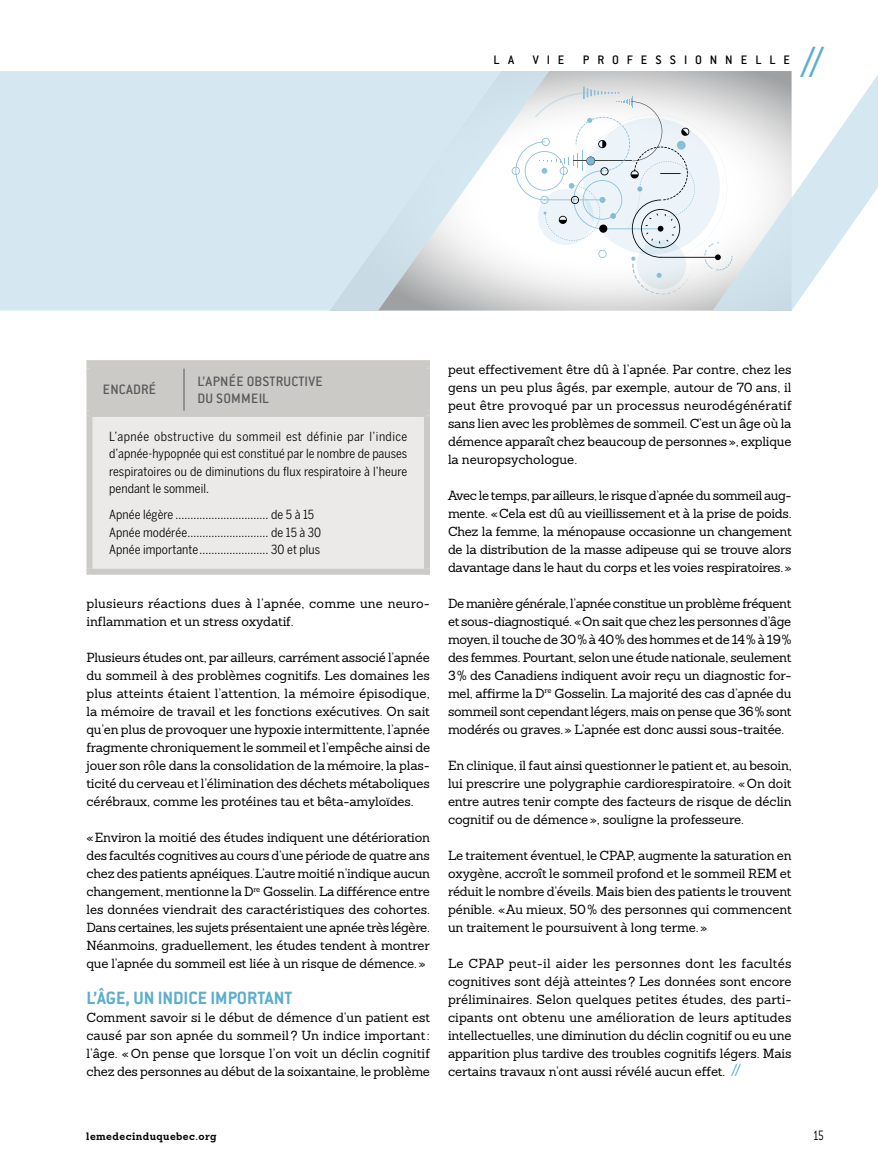
<style>
.page{position:relative;width:878px;height:1175px;background:#fff}
.page>*{position:absolute;margin:0;border:0;box-sizing:border-box;transform-origin:0 0}
.t1{font:500 48px "Conduit ITC Std";color:#5cadce}
.t2{font:700 19.5px "Conduit ITC Std";letter-spacing:-.005em;color:#5cadce}
.t3{font:500 15px/16.5px "Conduit ITC Std";letter-spacing:.02em;color:#58595b}
.t4{font:300 15px "Conduit ITC Std";color:#000;scale:.8 1}
.t5{font:500 13.5px "Conduit ITC Std";letter-spacing:.585em;color:#000}
.t6{font:12.9px/18px "Sanchez Slab";letter-spacing:-.01em;color:#000;text-align:justify}
.t7{font:12.9px/18px "Sanchez Slab";letter-spacing:.015em;color:#000}
.t8{font:12.6px/17.5px "Benton Sans Cond";letter-spacing:.005em;color:#000;text-align:justify}
.t9{font:700 10.5px "Sanchez Slab";letter-spacing:.04em;color:#000}
.s1{font-family:"Conduit ITC Std";font-weight:500;font-size:19.5px;color:#5cadce}
</style>
<div class="page">
<svg style="left:549px;top:71px;width:163px;height:239px;background:#d0d1d2"></svg>
<svg style="left:549px;top:87px;width:163px;height:208px"></svg>
<svg style="left:712px;top:71px;width:166px;height:239px"></svg>
<svg style="left:0;top:71px;width:549px;height:239px;background:#d7e7f0"></svg>
<div style="left:89px;top:416px;width:338px;height:156px;background:#ebeae8"></div>
<div style="left:86px;top:417px;width:6px;height:151px;background:#cccac7"></div>
<div style="left:424px;top:417px;width:6px;height:151px;background:#cccac7"></div>
<div style="left:86px;top:568px;width:98px;height:6px;background:#cccac7"></div>
<div style="left:184px;top:568px;width:246px;height:6px;background:#cccac7"></div>
<div style="left:86px;top:360px;width:98px;height:6px;background:#cccac7"></div>
<div style="left:184px;top:360px;width:246px;height:6px;background:#cccac7"></div>
<div style="left:86px;top:363px;width:344px;height:52px;background:#cccac7"></div>
<hr style="left:86px;top:415px;width:98px;height:2px;background:#cccac7">
<hr style="left:184px;top:415px;width:246px;height:2px;background:#cccac7">
<hr style="left:184px;top:368px;width:1px;height:43px;background:#58595b">
<p class="t5" style="left:493px;top:52px;width:22px">L A</p>
<p class="t5" style="left:532px;top:52px;width:33px">VIE</p>
<p class="t5" style="left:583px;top:52px;width:209px">PROFESSIONNELLE</p>
<h1 class="t1" style="left:800px;top:33px;width:26px">//</h1>
<p class="t3" style="left:103px;top:381px;width:55px">ENCADRÉ</p>
<p class="t3" style="left:197px;top:373px;width:127px">L’APNÉE OBSTRUCTIVE<br>DU SOMMEIL</p>
<p class="t8" style="left:109px;top:427px;width:299px">L’apnée obstructive du sommeil est définie par l’indice d’apnée-hypopnée qui est constitué par le nombre de pauses respiratoires ou de diminutions du flux respiratoire à l’heure pendant le sommeil.</p>
<p class="t8" style="left:109px;top:506px;width:213px;text-align:left">Apnée légère ............................... de 5 à 15<br>Apnée modérée........................... de 15 à 30<br>Apnée importante....................... 30 et plus</p>
<p class="t7" style="left:86px;top:594px;width:345px">plusieurs réactions dues à l’apnée, comme une neuro&shy;inflammation et un stress oxydatif.</p>
<p class="t6" style="left:86px;top:648px;width:345px">Plusieurs études ont, par ailleurs, carrément associé l’apnée du sommeil à des problèmes cognitifs. Les domaines les plus atteints étaient l’attention, la mémoire épisodique, la mémoire de travail et les fonctions exécutives. On sait qu’en plus de provoquer une hypoxie intermittente, l’apnée fragmente chroniquement le sommeil et l’empêche ainsi de jouer son rôle dans la consolidation de la mémoire, la plas&shy;ticité du cerveau et l’élimination des déchets métaboliques cérébraux, comme les protéines tau et bêta-amyloïdes.</p>
<p class="t6" style="left:86px;top:828px;width:345px">«Environ la moitié des études indiquent une détérioration des facultés cognitives au cours d’une période de quatre ans chez des patients apnéiques. L’autre moitié n’indique aucun changement, mentionne la D<sup>re</sup> Gosselin. La différence entre les données viendrait des caractéristiques des cohortes.<br>Dans certaines, les sujets présentaient une apnée très légère.<br>Néanmoins, graduellement, les études tendent à montrer que l’apnée du sommeil est liée à un risque de démence.»</p>
<h2 class="t2" style="left:86px;top:986px;width:207px">L’ÂGE, UN INDICE IMPORTANT</h2>
<p class="t6" style="left:86px;top:1008px;width:345px">Comment savoir si le début de démence d’un patient est causé par son apnée du sommeil? Un indice important: l’âge. «On pense que lorsque l’on voit un déclin cognitif chez des personnes au début de la soixantaine, le problème</p>
<p class="t6" style="left:448px;top:360px;width:345px">peut effectivement être dû à l’apnée. Par contre, chez les gens un peu plus âgés, par exemple, autour de 70 ans, il peut être provoqué par un processus neurodégénératif sans lien avec les problèmes de sommeil. C’est un âge où la démence apparaît chez beaucoup de personnes», explique la neuropsychologue.</p>
<p class="t6" style="left:448px;top:486px;width:345px">Avec le temps, par ailleurs, le risque d’apnée du sommeil aug&shy;mente. «Cela est dû au vieillissement et à la prise de poids.<br>Chez la femme, la ménopause occasionne un changement de la distribution de la masse adipeuse qui se trouve alors davantage dans le haut du corps et les voies respiratoires.»</p>
<p class="t6" style="left:448px;top:594px;width:345px">De manière générale, l’apnée constitue un problème fréquent et sous-diagnostiqué. «On sait que chez les personnes d’âge moyen, il touche de 30% à 40% des hommes et de 14% à 19% des femmes. Pourtant, selon une étude nationale, seulement 3% des Canadiens indiquent avoir reçu un diagnostic for&shy;mel, affirme la D<sup>re</sup> Gosselin. La majorité des cas d’apnée du sommeil sont cependant légers, mais on pense que 36% sont modérés ou graves.» L’apnée est donc aussi sous-traitée.</p>
<p class="t6" style="left:448px;top:756px;width:345px">En clinique, il faut ainsi questionner le patient et, au besoin, lui prescrire une polygraphie cardiorespiratoire. «On doit entre autres tenir compte des facteurs de risque de déclin cognitif ou de démence», souligne la professeure.</p>
<p class="t6" style="left:448px;top:846px;width:345px">Le traitement éventuel, le CPAP, augmente la saturation en oxygène, accroît le sommeil profond et le sommeil REM et réduit le nombre d’éveils. Mais bien des patients le trouvent pénible. «Au mieux, 50% des personnes qui commencent un traitement le poursuivent à long terme.»</p>
<p class="t6" style="left:448px;top:954px;width:345px">Le CPAP peut-il aider les personnes dont les facultés cognitives sont déjà atteintes? Les données sont encore préliminaires. Selon quelques petites études, des parti&shy;cipants ont obtenu une amélioration de leurs aptitudes intellectuelles, une diminution du déclin cognitif ou eu une apparition plus tardive des troubles cognitifs légers. Mais certains travaux n’ont aussi révélé aucun effet. <span class="s1">//</span></p>
<p class="t9" style="left:86px;top:1129px;width:132px">lemedecinduquebec.org</p>
<p class="t4" style="left:812px;top:1126px;width:16px">15</p>
</div>
